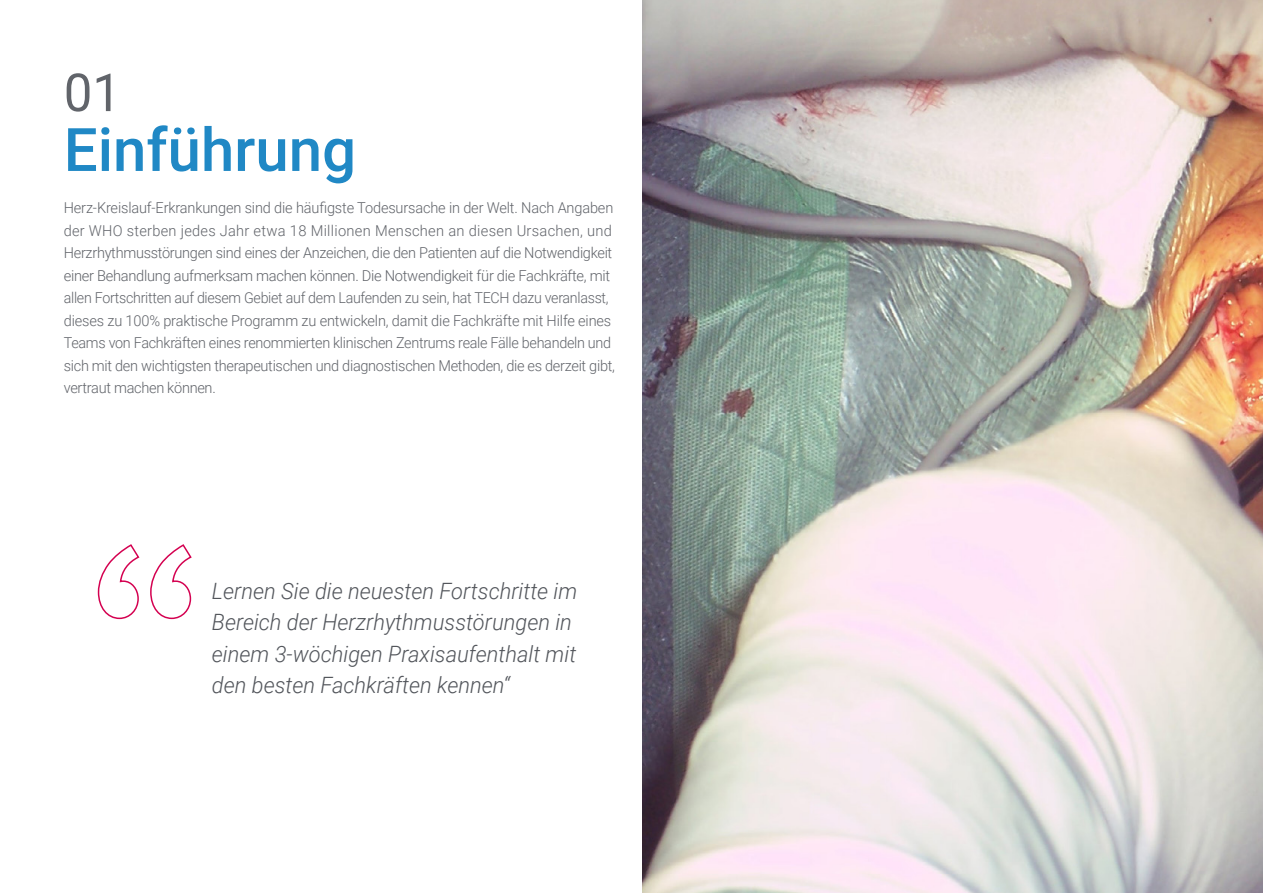
<style>
.page{position:relative;width:1263px;height:893px;background:#fff}
.page>*{position:absolute;margin:0;border:0;box-sizing:border-box;transform-origin:0 0}
.t1{font:500 60px "Roboto";color:#2088c5}
.t2{font:52.5px "Roboto";color:#61646a}
.t3{font:italic 300 22.5px/31.5px "Roboto";color:#52555b}
.t4{font:300 15px/22.5px "Roboto";letter-spacing:-.02em;color:#61646a}
</style>
<div class="page">
<svg style="left:97px;top:544px;width:95px;height:76px"></svg>
<img style="left:642px;top:0;width:621px;height:893px">
<h2 class="t2" style="left:64px;top:56px;width:59px">01</h2>
<h1 class="t1" style="left:64px;top:108px;width:294px">Einführung</h1>
<p class="t4" style="left:64px;top:196px;width:553px">Herz-Kreislauf-Erkrankungen sind die häufigste Todesursache in der Welt. Nach Angaben der WHO sterben jedes Jahr etwa 18 Millionen Menschen an diesen Ursachen, und Herzrhythmusstörungen sind eines der Anzeichen, die den Patienten auf die Notwendigkeit einer Behandlung aufmerksam machen können. Die Notwendigkeit für die Fachkräfte, mit allen Fortschritten auf diesem Gebiet auf dem Laufenden zu sein, hat TECH dazu veranlasst, dieses zu 100% praktische Programm zu entwickeln, damit die Fachkräfte mit Hilfe eines Teams von Fachkräften eines renommierten klinischen Zentrums reale Fälle behandeln und sich mit den wichtigsten therapeutischen und diagnostischen Methoden, die es derzeit gibt, vertraut machen können.</p>
<h3 class="t3" style="left:212px;top:574px;width:367px">Lernen Sie die neuesten Fortschritte im Bereich der Herzrhythmusstörungen in einem 3-wöchigen Praxisaufenthalt mit den besten Fachkräften kennen“</h3>
</div>
